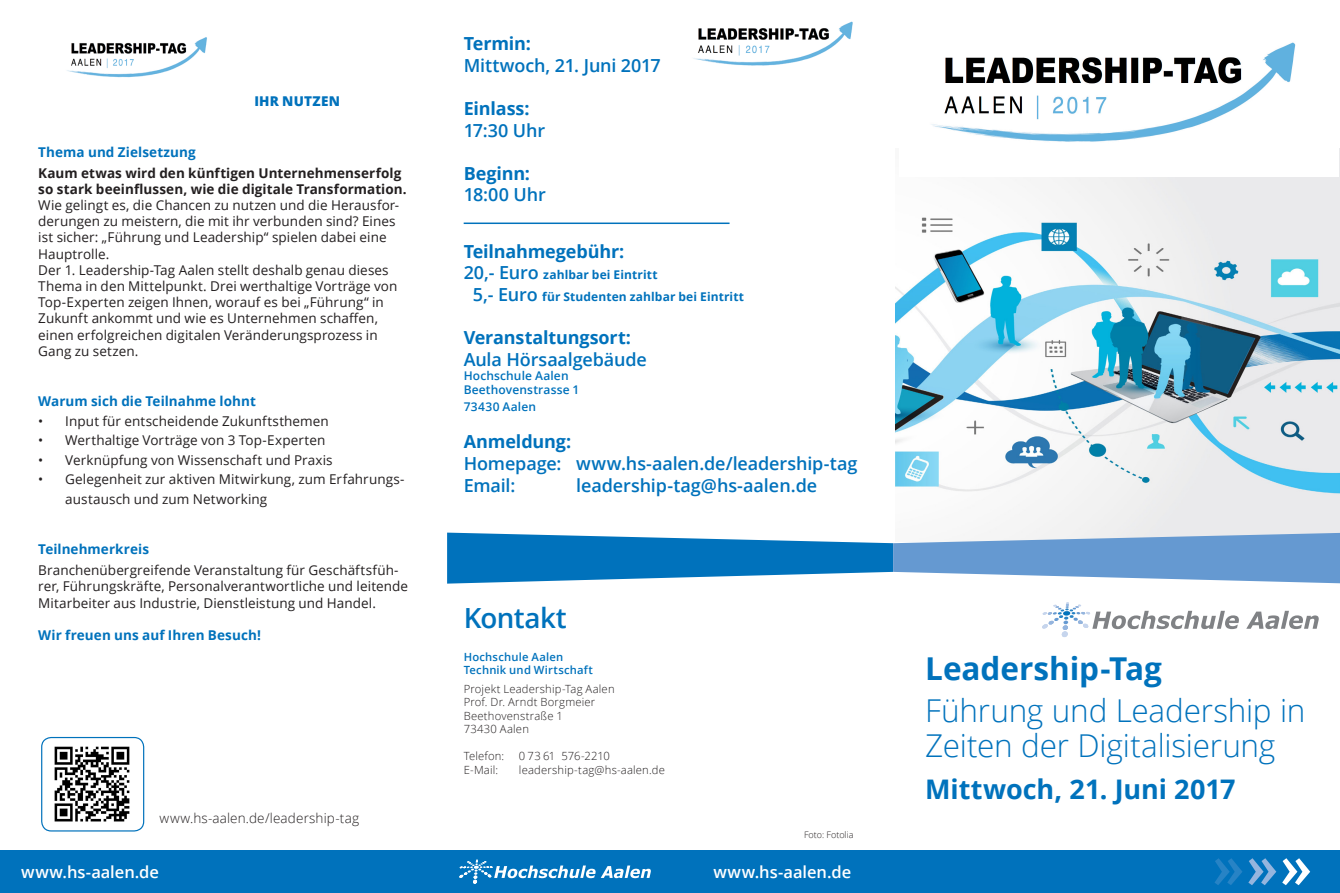
<style>
.page{position:relative;width:1340px;height:893px;background:#fff}
.page>*{position:absolute;margin:0;border:0;box-sizing:border-box;transform-origin:0 0}
.t1{font:300 31.5px/34.5px "Open Sans";letter-spacing:-.005em;color:#0072bc}
.t2{font:700 31.5px "Open Sans";color:#0072bc}
.t3{font:600 27.75px "Open Sans";letter-spacing:-.02em;color:#0072bc}
.t4{font:700 27px "Open Sans";letter-spacing:-.005em;color:#0072bc}
.t5{font:600 18px/21.6px "Open Sans";letter-spacing:-.005em;color:#0072bc}
.t6{font:700 18px "Open Sans";letter-spacing:-.01em;color:#0072bc}
.t7{font:600 16.5px "Open Sans";color:#fff}
.t8{font:13.5px/16.2px "Open Sans";letter-spacing:.005em;color:#231f20}
.t9{font:700 13.5px/16.2px "Open Sans";letter-spacing:.005em;color:#231f20}
.t10{font:700 13.5px "Open Sans";letter-spacing:.005em;color:#0072bc}
.t11{font:300 13.5px "Open Sans";letter-spacing:.01em;color:#231f20}
.t12{font:800 13.5px "Open Sans";letter-spacing:.015em;color:#0072bc}
.t13{font:700 12px/21.6px "Open Sans";letter-spacing:.01em;color:#0072bc}
.t14{font:600 12px/14.4px "Open Sans";letter-spacing:.015em;color:#0072bc}
.t15{font:300 11.25px/13.5px "Open Sans";letter-spacing:.02em;color:#231f20}
.t16{font:600 11.25px/13.5px "Open Sans";letter-spacing:.02em;color:#0072bc}
.t17{font:300 11.25px "Open Sans";letter-spacing:-.01em;color:#231f20}
.t18{font:300 9px "Open Sans";color:#231f20}
.s1{font-weight:600;font-size:18px}
</style>
<div class="page">
<svg style="left:1246px;top:611px;width:72px;height:18px"></svg>
<svg style="left:1042px;top:602px;width:196px;height:35px"></svg>
<img style="left:895px;top:177px;width:444px;height:356px">
<div style="left:41px;top:737px;width:103px;height:94px;border:1px solid #0072bc;border-radius:10px"></div>
<svg style="left:447px;top:533px;width:892px;height:51px"></svg>
<img style="left:54px;top:746px;width:76px;height:76px">
<div style="left:0;top:850px;width:1339px;height:43px;background:#0072bc"></div>
<svg style="left:1282px;top:858px;width:28px;height:27px"></svg>
<svg style="left:1215px;top:858px;width:27px;height:27px"></svg>
<svg style="left:1248px;top:858px;width:28px;height:27px"></svg>
<svg style="left:459px;top:860px;width:192px;height:24px"></svg>
<hr style="left:463px;top:223px;width:266px;height:1px;background:#0072bc">
<img style="left:931px;top:42px;width:365px;height:100px">
<img style="left:67px;top:37px;width:140px;height:41px">
<img style="left:693px;top:21px;width:160px;height:45px">
<p class="t12" style="left:254px;top:92px;width:87px">IHR NUTZEN</p>
<p class="t10" style="left:38px;top:142px;width:159px">Thema und Zielsetzung</p>
<p class="t9" style="left:38px;top:164px;width:370px">Kaum etwas wird den künftigen Unternehmenserfolg so stark beeinflussen, wie die digitale Transformation.</p>
<p class="t8" style="left:38px;top:197px;width:362px">Wie gelingt es, die Chancen zu nutzen und die Herausfor&shy;derungen zu meistern, die mit ihr verbunden sind? Eines ist sicher: „Führung und Leadership“ spielen dabei eine Hauptrolle.<br>Der 1. Leadership-Tag Aalen stellt deshalb genau dieses Thema in den Mittelpunkt. Drei werthaltige Vorträge von Top-Experten zeigen Ihnen, worauf es bei „Führung“ in Zukunft ankommt und wie es Unternehmen schaffen, einen erfolgreichen digitalen Veränderungsprozess in Gang zu setzen.</p>
<p class="t10" style="left:38px;top:392px;width:219px">Warum sich die Teilnahme lohnt</p>
<p class="t8" style="left:38px;top:412px;width:292px">• Input für entscheidende Zukunftsthemen</p>
<p class="t8" style="left:38px;top:432px;width:288px">• Werthaltige Vorträge von 3 Top-Experten</p>
<p class="t8" style="left:38px;top:451px;width:296px">• Verknüpfung von Wissenschaft und Praxis</p>
<p class="t8" style="left:65px;top:469px;width:340px;line-height:19.5px;text-indent:-27px">• Gelegenheit zur aktiven Mitwirkung, zum Erfahrungs&shy;austausch und zum Networking</p>
<p class="t10" style="left:38px;top:540px;width:112px">Teilnehmerkreis</p>
<p class="t8" style="left:38px;top:562px;width:371px">Branchenübergreifende Veranstaltung für Geschäftsfüh&shy;rer, Führungskräfte, Personalverantwortliche und leitende<br>Mitarbeiter aus Industrie, Dienstleistung und Handel.</p>
<p class="t10" style="left:38px;top:626px;width:224px">Wir freuen uns auf Ihren Besuch!</p>
<p class="t11" style="left:159px;top:808px;width:201px">www.hs-aalen.de/leadership-tag</p>
<h3 class="t6" style="left:463px;top:31px;width:69px">Termin:</h3>
<h3 class="t5" style="left:463px;top:54px;width:198px">Mittwoch, 21. Juni 2017</h3>
<h3 class="t6" style="left:463px;top:96px;width:67px">Einlass:</h3>
<h3 class="t5" style="left:463px;top:119px;width:83px">17:30 Uhr</h3>
<h3 class="t6" style="left:463px;top:161px;width:68px">Beginn:</h3>
<h3 class="t5" style="left:463px;top:184px;width:84px">18:00 Uhr</h3>
<h3 class="t6" style="left:463px;top:238px;width:162px">Teilnahmegebühr:</h3>
<p class="t13" style="left:473px;top:264px;width:273px;text-indent:-9px"><span class="s1">20,- Euro</span> zahlbar bei Eintritt<br><span class="s1">5,- Euro</span> für Studenten zahlbar bei Eintritt</p>
<h3 class="t6" style="left:463px;top:325px;width:169px">Veranstaltungsort:</h3>
<h3 class="t5" style="left:463px;top:348px;width:185px">Aula Hörsaalgebäude</h3>
<p class="t14" style="left:463px;top:368px;width:117px">Hochschule Aalen<br>Beethovenstrasse 1</p>
<p class="t14" style="left:463px;top:399px;width:74px">73430 Aalen</p>
<h3 class="t6" style="left:463px;top:429px;width:109px">Anmeldung:</h3>
<h3 class="t5" style="left:463px;top:452px;width:395px">Homepage: www.hs-aalen.de/leadership-tag<br>Email:</h3>
<h3 class="t5" style="left:576px;top:474px;width:242px">leadership-tag@hs-aalen.de</h3>
<h2 class="t3" style="left:463px;top:598px;width:105px">Kontakt</h2>
<p class="t16" style="left:463px;top:649px;width:131px">Hochschule Aalen<br>Technik und Wirtschaft</p>
<p class="t15" style="left:463px;top:682px;width:152px">Projekt Leadership-Tag Aalen<br>Prof. Dr. Arndt Borgmeier<br>Beethovenstraße 1<br>73430 Aalen</p>
<p class="t15" style="left:463px;top:749px;width:42px">Telefon:</p>
<p class="t17" style="left:519px;top:748px;width:92px">0 73 61 576-2210</p>
<p class="t15" style="left:463px;top:763px;width:36px">E-Mail:</p>
<p class="t15" style="left:519px;top:763px;width:147px">leadership-tag@hs-aalen.de</p>
<p class="t18" style="left:804px;top:828px;width:51px">Foto: Fotolia</p>
<p class="t7" style="left:21px;top:860px;width:139px">www.hs-aalen.de</p>
<p class="t7" style="left:713px;top:860px;width:139px">www.hs-aalen.de</p>
<h1 class="t2" style="left:925px;top:647px;width:238px">Leadership-Tag</h1>
<h1 class="t1" style="left:925px;top:693px;width:382px">Führung und Leadership in<br>Zeiten der Digitalisierung</h1>
<h3 class="t4" style="left:925px;top:770px;width:312px">Mittwoch, 21. Juni 2017</h3>
</div>
